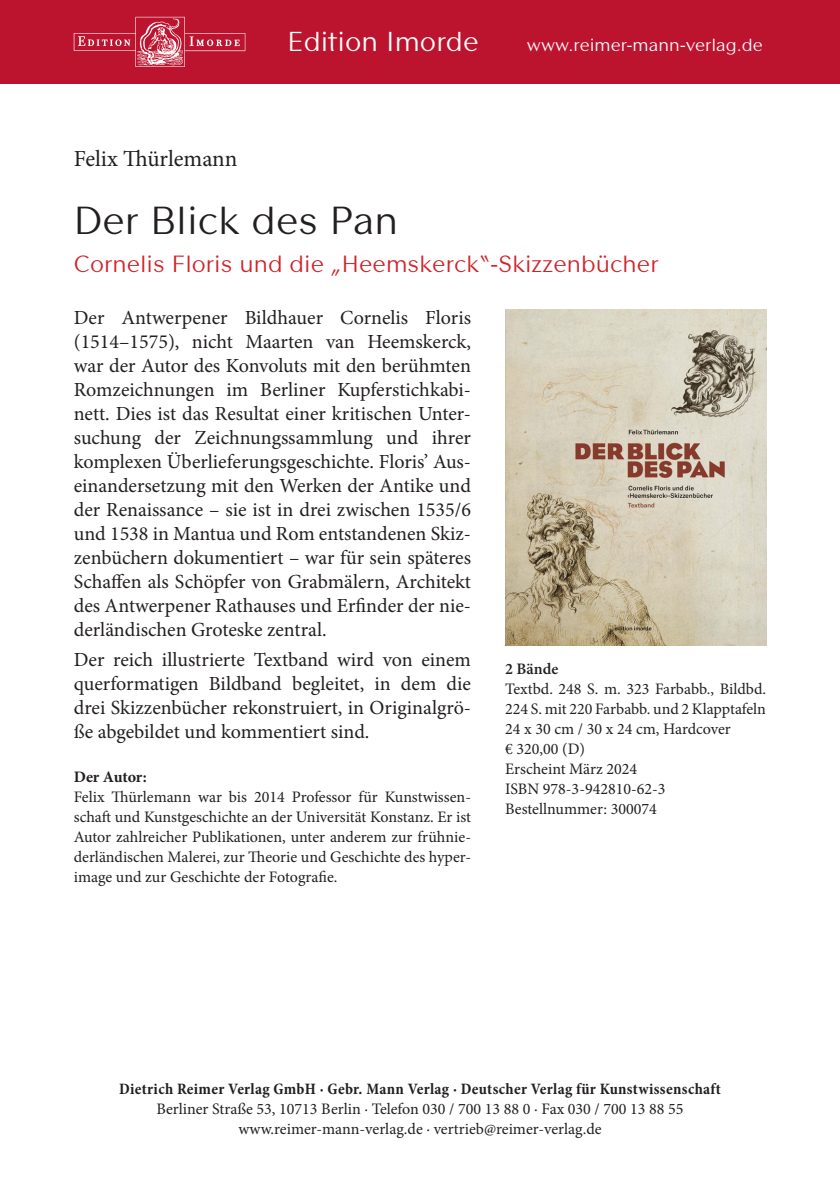
<style>
.page{position:relative;width:840px;height:1191px;background:#fff}
.page>*{position:absolute;margin:0;border:0;box-sizing:border-box;transform-origin:0 0}
.Ü_Titel{font:40px "Contax Sans 55";color:#231f20}
.t1{font:28px "Contax Sans 55";color:#fff}
.Ü_Untertitel{font:24px "Contax Sans 55";color:#d1232a}
._1_Autoren{font:23px "Minion Pro";color:#231f20}
.Fließtext{font:20px/24px "Minion Pro";color:#231f20;text-align:justify}
.t2{font:18px "Contax Sans 55";color:#fff}
.Autoreninfos{font:16px/20px "Minion Pro";color:#231f20;text-align:justify}
.Autoreninfos-2{font:700 condensed 16px "Minion Pro";letter-spacing:.02em;color:#231f20}
.Autoreninfos-3{font:700 16px "Minion Pro";letter-spacing:-.01em;color:#231f20}
.Autoreninfos-4{font:600 16px "Minion Pro";color:#231f20}
</style>
<div class="page">
<div style="left:0;top:0;width:839px;height:84px;background:#bc142f"></div>
<img style="left:73px;top:16px;width:173px;height:51px">
<img style="left:505px;top:309px;width:260px;height:336px">
<p class="_1_Autoren" style="left:74px;top:143px;width:165px">Felix Thürlemann</p>
<p class="t1" style="left:287px;top:23px;width:193px">Edition Imorde</p>
<p class="t2" style="left:526px;top:34px;width:237px">www.reimer-mann-verlag.de</p>
<p class="Ü_Titel" style="left:74px;top:195px;width:326px">Der Blick des Pan</p>
<p class="Ü_Untertitel" style="left:74px;top:249px;width:586px">Cornelis Floris und die „Heemskerck“-Skizzenbücher</p>
<p class="Fließtext" style="left:74px;top:306px;width:398px">Der Antwerpener Bildhauer Cornelis Floris (1514–1575), nicht Maarten van Heemskerck, war der Autor des Konvoluts mit den berühmten Romzeichnungen im Berliner Kupferstichkabi&shy;nett. Dies ist das Resultat einer kritischen Unter&shy;suchung der Zeichnungssammlung und ihrer komplexen Überlieferungsgeschichte. Floris’ Aus&shy;einandersetzung mit den Werken der Antike und der Renaissance – sie ist in drei zwischen 1535/6 und 1538 in Mantua und Rom entstandenen Skiz&shy;zenbüchern dokumentiert – war für sein späteres Schaffen als Schöpfer von Grabmälern, Architekt des Antwerpener Rathauses und Erfinder der nie&shy;derländischen Groteske zentral.</p>
<p class="Fließtext" style="left:74px;top:648px;width:398px">Der reich illustrierte Textband wird von einem querformatigen Bildband begleitet, in dem die drei Skizzenbücher rekonstruiert, in Originalgrö&shy;ße abgebildet und kommentiert sind.</p>
<p class="Autoreninfos-3" style="left:74px;top:766px;width:75px">Der Autor:</p>
<p class="Autoreninfos" style="left:74px;top:787px;width:398px">Felix Thürlemann war bis 2014 Professor für Kunstwissen&shy;schaft und Kunstgeschichte an der Universität Konstanz. Er ist Autor zahlreicher Publikationen, unter anderem zur frühnie&shy;derländischen Malerei, zur Theorie und Geschichte des hyper&shy;image und zur Geschichte der Fotografie.</p>
<p class="Autoreninfos-4" style="left:505px;top:657px;width:55px">2 Bände</p>
<p class="Autoreninfos" style="left:505px;top:678px;width:262px">Textbd. 248 S. m. 323 Farbabb., Bildbd.<br>224 S. mit 220 Farbabb. und 2 Klapptafeln</p>
<p class="Autoreninfos" style="left:505px;top:718px;width:227px">24 x 30 cm / 30 x 24 cm, Hardcover</p>
<p class="Autoreninfos" style="left:505px;top:738px;width:81px">€ 320,00 (D)</p>
<p class="Autoreninfos" style="left:505px;top:758px;width:133px">Erscheint März 2024</p>
<p class="Autoreninfos" style="left:505px;top:778px;width:162px">ISBN 978-3-942810-62-3</p>
<p class="Autoreninfos" style="left:505px;top:798px;width:153px">Bestellnummer: 300074</p>
<p class="Autoreninfos-2" style="left:119px;top:1078px;width:602px">Dietrich Reimer Verlag GmbH · Gebr. Mann Verlag · Deutscher Verlag für Kunstwissenschaft</p>
<p class="Autoreninfos" style="left:156px;top:1099px;width:528px">Berliner Straße 53, 10713 Berlin · Telefon 030 / 700 13 88 0 · Fax 030 / 700 13 88 55</p>
<p class="Autoreninfos" style="left:238px;top:1119px;width:364px">www.reimer-mann-verlag.de · vertrieb@reimer-verlag.de</p>
</div>
